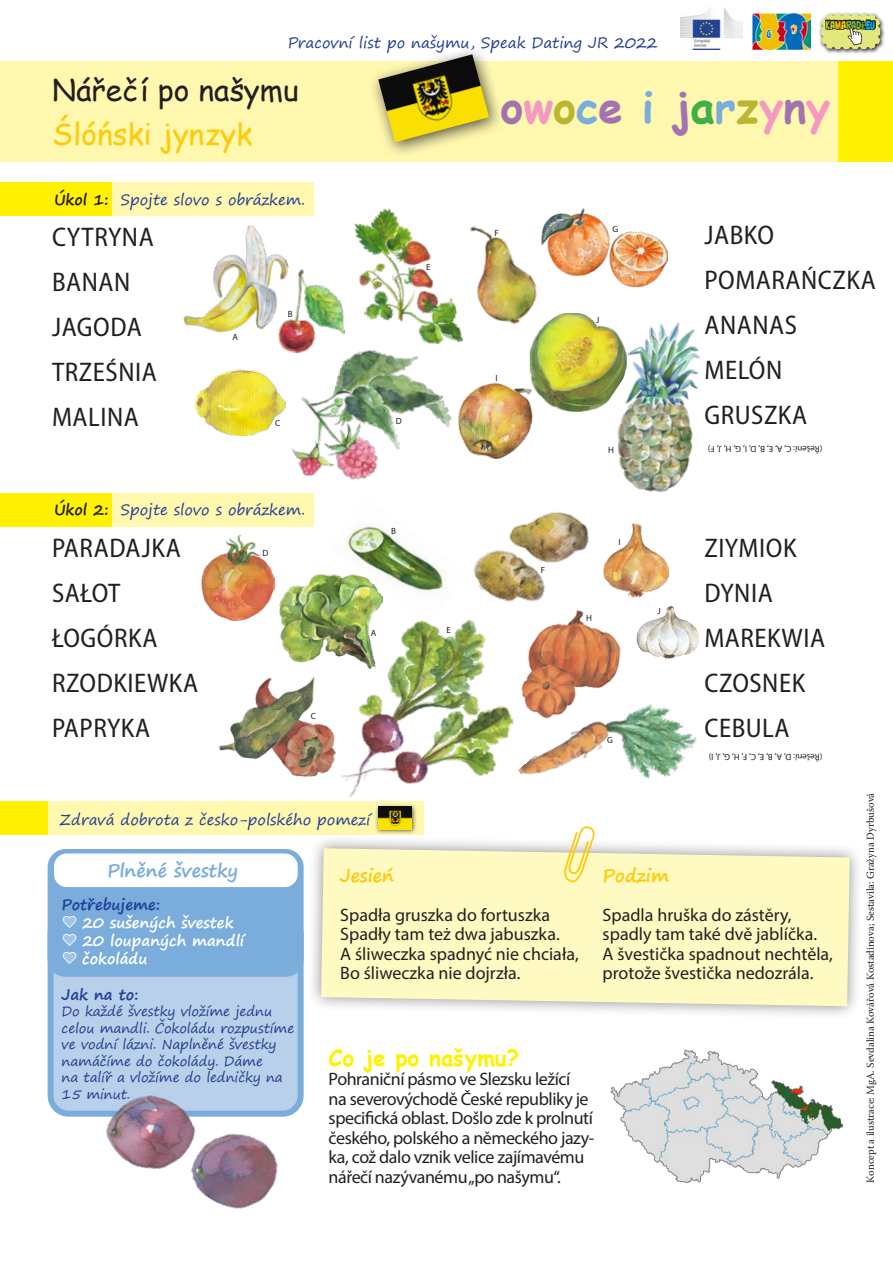
<style>
.page{position:relative;width:893px;height:1263px;background:#fff}
.page>*{position:absolute;margin:0;border:0;box-sizing:border-box;transform-origin:0 0}
.t1{font:700 43.65px "Comic Sans MS";color:#a372b0}
.t2{font:30px "Comic Sans MS";color:#231f20}
.t3{font:30px "Comic Sans MS";color:#feca0a}
.t4{font:semi-condensed 27px/45px "Myriad Pro";letter-spacing:.02em;color:#231f20}
.t5{font:700 22.5px "Comic Sans MS";color:#fff101}
.t6{font:18px/19.5px "Myriad Pro";letter-spacing:-.005em;color:#231f20}
.t7{font:18px/19.5px "Myriad Pro";letter-spacing:-.025em;color:#231f20}
.t8{font:700 18px "Segoe Print";color:#7aacdc}
.t9{font:700 18px "Segoe Print";color:#feca0a}
.t10{font:15px "Segoe Print";color:#223f99}
.t11{font:700 15px/18px "Segoe Print";color:#fff}
.t12{font:700 15px "Segoe Print";color:#223f99}
.t13{font:13.5px/16.5px "Segoe Print";letter-spacing:-.01em;color:#253f8e}
.t14{font:11.1px "Nightclub BTN Cn";letter-spacing:-.01em;color:#73b743;scale:.9 1}
.t15{font:10.5px "Warnock Pro";letter-spacing:-.005em;color:#231f20}
.t16{font:9px "Myriad Pro";color:#231f20}
.s1{color:#b8d432}
.s2{color:#feca0a}
.s3{color:#00baf1}
.s4{font-weight:700;color:#231f20}
.s5{color:#f499c2}
.s6{color:#bcb531}
.s7{color:#7aacdc}
.s8{color:#40ae49}
</style>
<div class="page">
<div style="left:48px;top:493px;width:265px;height:33px;background:#fff8ae"></div>
<div style="left:48px;top:182px;width:265px;height:34px;background:#fff8ae"></div>
<div style="left:0;top:62px;width:893px;height:100px;background:#fff8ae"></div>
<div style="left:0;top:493px;width:112px;height:33px;background:#fff101"></div>
<div style="left:0;top:182px;width:112px;height:34px;background:#fff101"></div>
<div style="left:0;top:801px;width:48px;height:34px;background:#fff101"></div>
<div style="left:48px;top:801px;width:375px;height:34px;background:#fff8ae"></div>
<div style="left:839px;top:62px;width:54px;height:100px;background:#fff101"></div>
<div style="left:307px;top:834px;width:557px;height:186px;background:#231f20;opacity:.5"></div>
<div style="left:321px;top:848px;width:529px;height:158px;background:#fffac1"></div>
<div style="left:369px;top:45px;width:135px;height:113px;background:#231f20;opacity:.75"></div>
<img style="left:378px;top:54px;width:111px;height:88px">
<img style="left:572px;top:704px;width:132px;height:144px">
<img style="left:202px;top:534px;width:72px;height:87px">
<img style="left:218px;top:677px;width:90px;height:99px">
<img style="left:280px;top:584px;width:28px;height:79px">
<img style="left:636px;top:606px;width:63px;height:53px">
<img style="left:604px;top:524px;width:64px;height:74px">
<img style="left:610px;top:1050px;width:233px;height:132px">
<svg style="left:553px;top:809px;width:52px;height:81px"></svg>
<div style="left:51px;top:916px;width:250px;height:198px;background:#b9d0eb;border-radius:18px"></div>
<div style="left:48px;top:913px;width:256px;height:204px;border:6px solid #7aacdc;border-radius:18px"></div>
<div style="left:48px;top:849px;width:256px;height:128px;background:#7aacdc;border-radius:18px"></div>
<div style="left:54px;top:853px;width:244px;height:34px;background:#fff;border-radius:13px"></div>
<img style="left:342px;top:525px;width:98px;height:48px">
<img style="left:753px;top:14px;width:58px;height:36px">
<svg style="left:819px;top:12px;width:66px;height:42px"></svg>
<svg style="left:821px;top:14px;width:59px;height:35px"></svg>
<img style="left:681px;top:8px;width:61px;height:42px">
<img style="left:308px;top:573px;width:264px;height:288px">
<img style="left:514px;top:512px;width:75px;height:75px">
<img style="left:517px;top:606px;width:109px;height:116px">
<img style="left:463px;top:527px;width:97px;height:98px">
<img style="left:617px;top:322px;width:84px;height:171px">
<img style="left:470px;top:226px;width:72px;height:99px">
<img style="left:291px;top:361px;width:156px;height:145px">
<img style="left:195px;top:369px;width:91px;height:67px">
<img style="left:183px;top:225px;width:106px;height:108px">
<img style="left:344px;top:208px;width:119px;height:153px">
<img style="left:542px;top:208px;width:126px;height:79px">
<img style="left:277px;top:268px;width:73px;height:89px">
<img style="left:530px;top:313px;width:97px;height:99px">
<img style="left:447px;top:377px;width:89px;height:82px">
<img style="left:85px;top:1049px;width:219px;height:160px">
<p class="t10" style="left:288px;top:29px;width:372px">Pracovní list po našymu, Speak Dating JR 2022</p>
<p class="t14" style="left:826px;top:17px;width:56px"><span class="s1">KA</span><span class="s2">MA</span>RADI<span class="s3">.EU</span></p>
<h2 class="t2" style="left:52px;top:68px;width:248px">Nářečí po našymu</h2>
<h2 class="t3" style="left:52px;top:112px;width:202px">Ślóński jynzyk</h2>
<p class="t10" style="left:54px;top:187px;width:253px"><span class="s4">Úkol 1:</span> Spojte slovo s obrázkem.</p>
<h3 class="t4" style="left:52px;top:214px;width:106px">CYTRYNA<br>BANAN<br>JAGODA<br>TRZEŚNIA<br>MALINA</h3>
<p class="t16" style="left:232px;top:331px;width:7px">A</p>
<p class="t16" style="left:288px;top:308px;width:6px">B</p>
<p class="t16" style="left:275px;top:417px;width:7px">C</p>
<p class="t16" style="left:396px;top:415px;width:7px">D</p>
<p class="t16" style="left:426px;top:262px;width:6px">E</p>
<p class="t10" style="left:54px;top:496px;width:253px"><span class="s4">Úkol 2:</span> Spojte slovo s obrázkem.</p>
<h3 class="t4" style="left:52px;top:525px;width:148px">PARADAJKA<br>SAŁOT<br>ŁOGÓRKA<br>RZODKIEWKA<br>PAPRYKA</h3>
<p class="t16" style="left:262px;top:547px;width:7px">D</p>
<p class="t16" style="left:311px;top:710px;width:7px">C</p>
<p class="t16" style="left:391px;top:525px;width:6px">B</p>
<p class="t16" style="left:371px;top:627px;width:7px">A</p>
<p class="t16" style="left:446px;top:624px;width:6px">E</p>
<h1 class="t1" style="left:500px;top:75px;width:331px">o<span class="s5">w</span><span class="s6">o</span><span class="s7">c</span>e <span class="s7">i</span> j<span class="s8">a</span><span class="s7">r</span><span class="s6">z</span><span class="s5">y</span>n<span class="s5">y</span></h1>
<p class="t16" style="left:494px;top:227px;width:6px">F</p>
<p class="t16" style="left:495px;top:372px;width:4px">I</p>
<p class="t16" style="left:612px;top:224px;width:7px">G</p>
<p class="t16" style="left:596px;top:315px;width:5px">J</p>
<p class="t16" style="left:541px;top:564px;width:6px">F</p>
<p class="t16" style="left:608px;top:444px;width:7px">H</p>
<p class="t16" style="left:619px;top:536px;width:4px">I</p>
<p class="t16" style="left:586px;top:612px;width:7px">H</p>
<p class="t16" style="left:657px;top:606px;width:5px">J</p>
<p class="t16" style="left:607px;top:735px;width:7px">G</p>
<h3 class="t4" style="left:704px;top:212px;width:173px">JABKO<br>POMARAŃCZKA<br>ANANAS<br>MELÓN<br>GRUSZKA</h3>
<p class="t16" style="left:822px;top:454px;width:116px;rotate:-180deg">(Řešení: C, A, E, B, D, I, G, H, J, F)</p>
<h3 class="t4" style="left:704px;top:525px;width:122px">ZIYMIOK<br>DYNIA<br>MAREKWIA<br>CZOSNEK<br>CEBULA</h3>
<p class="t16" style="left:822px;top:763px;width:115px;rotate:-180deg">(Řešení: D, A, B, E, C, F, H, G, J, I)</p>
<p class="t10" style="left:60px;top:806px;width:312px">Zdravá dobrota z česko-polského pomezí</p>
<p class="t8" style="left:107px;top:854px;width:133px">Plněné švestky</p>
<p class="t12" style="left:62px;top:890px;width:100px">Potřebujeme:</p>
<p class="t11" style="left:82px;top:913px;width:163px">20 sušených švestek<br>20 loupaných mandlí čokoládu</p>
<p class="t12" style="left:62px;top:980px;width:78px">Jak na to:</p>
<p class="t13" style="left:62px;top:1003px;width:234px">Do každé švestky vložíme jednu celou mandli. Čokoládu rozpustíme ve vodní lázni. Naplněné švestky namáčíme do čokolády. Dáme<br>na talíř a vložíme do ledničky na<br>15 minut.</p>
<p class="t9" style="left:340px;top:859px;width:55px">Jesień</p>
<p class="t6" style="left:340px;top:904px;width:240px">Spadła gruszka do fortuszka<br>Spadły tam też dwa jabuszka.<br>A śliweczka spadnyć nie chciała,<br>Bo śliweczka nie dojrzła.</p>
<p class="t9" style="left:603px;top:859px;width:68px">Podzim</p>
<p class="t6" style="left:603px;top:904px;width:232px">Spadla hruška do zástěry, spadly tam také dvě jablíčka.<br>A švestička spadnout nechtěla, protože švestička nedozrála.</p>
<p class="t5" style="left:329px;top:1041px;width:192px">Co je po našymu?</p>
<p class="t7" style="left:329px;top:1069px;width:267px">Pohraniční pásmo ve Slezsku ležící<br>na severovýchodě České republiky je specifická oblast. Došlo zde k prolnutí českého, polského a německého jazy&shy;ka, což dalo vznik velice zajímavému nářečí nazývanému „po našymu“.</p>
<p class="t15" style="left:864px;top:1182px;width:391px;rotate:-90deg">Koncept a ilustrace: MgA. Sevdalina Kovářová Kostadinova; Sestavila: Gražyna Dyrbušová</p>
</div>
